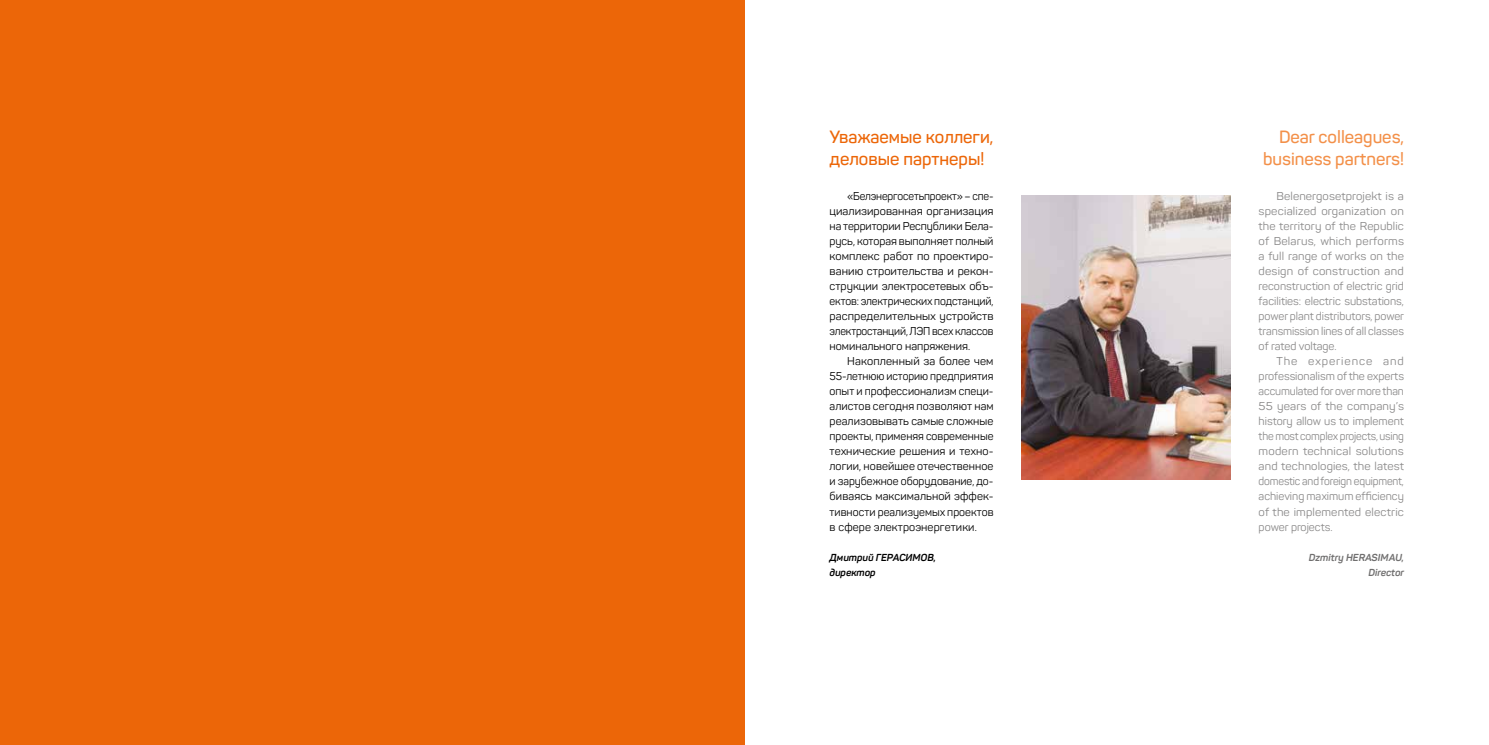
<style>
.page{position:relative;width:1489px;height:745px;background:#fff}
.page>*{position:absolute;margin:0;border:0;box-sizing:border-box;transform-origin:0 0}
.t1{font:600 17.5px/22.5px "Panton";color:#ec6608}
.t2{font:600 17.5px/22.5px "Panton";color:#f39049;text-align:right}
.t3{font:11.25px/15px "Panton";color:#898888;text-align:justify;scale:1.05 1}
.t4{font:11.25px/15px "Panton";color:#000;text-align:justify}
.t5{font:11.25px/15px "Panton";color:#000;text-align:justify;scale:.95 1}
.t6{font:italic 700 10px/15px "Panton";color:#706f6f;text-align:right}
.t7{font:italic 700 10px/15px "Panton";color:#000}
</style>
<div class="page">
<div style="left:0;top:0;width:744px;height:744px;background:#ec6608"></div>
<img style="left:1021px;top:195px;width:209px;height:284px">
<h1 class="t1" style="left:829px;top:125px;width:165px">Уважаемые коллеги, деловые партнеры!</h1>
<p class="t5" style="left:829px;top:188px;width:174px;text-indent:18px">«Белэнергосетьпроект» – спе&shy;циализированная организация на территории Республики Бела&shy;русь, которая выполняет полный комплекс работ по проектиро&shy;ванию строительства и рекон&shy;струкции электросетевых объ&shy;ектов: электрических подстанций, распределительных устройств электростанций, ЛЭП всех классов номинального напряжения.</p>
<p class="t4" style="left:829px;top:353px;width:165px;text-indent:18px">Накопленный за более чем 55-летнюю историю предприятия опыт и профессионализм специ&shy;алистов сегодня позволяют нам реализовывать самые сложные проекты, применяя современные технические решения и техно&shy;логии, новейшее отечественное и зарубежное оборудование, до&shy;биваясь максимальной эффек&shy;тивности реализуемых проектов в сфере электроэнергетики.</p>
<p class="t7" style="left:829px;top:549px;width:108px">Дмитрий ГЕРАСИМОВ, директор</p>
<h1 class="t2" style="left:1263px;top:125px;width:142px">Dear colleagues, business partners!</h1>
<p class="t3" style="left:1258px;top:188px;width:140px;text-indent:18px">Belenergosetprojekt is a specialized organization on the territory of the Republic of Belarus, which performs a full range of works on the design of construction and reconstruction of electric grid facilities: electric substations, power plant distributors, power transmission lines of all classes of rated voltage.</p>
<p class="t3" style="left:1258px;top:353px;width:140px;text-indent:18px">The experience and professionalism of the experts accumulated for over more than 55 years of the company’s history allow us to implement the most complex projects, using modern technical solutions and technologies, the latest domestic and foreign equipment, achieving maximum efficiency of the implemented electric power projects.</p>
<p class="t6" style="left:1308px;top:549px;width:97px">Dzmitry HERASIMAU,<br>Director</p>
</div>
